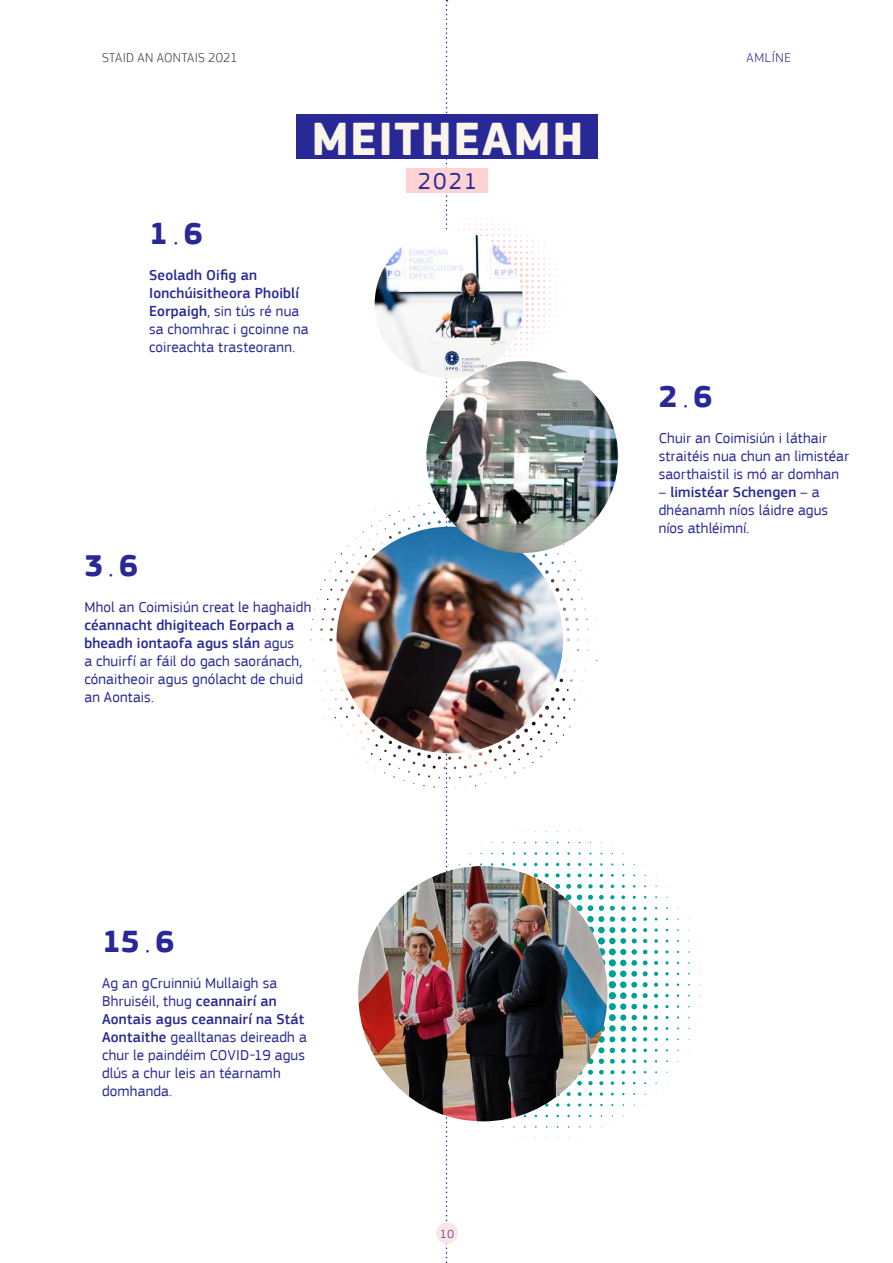
<style>
.page{position:relative;width:893px;height:1263px;background:#fff}
.page>*{position:absolute;margin:0;border:0;box-sizing:border-box;transform-origin:0 0}
.t1{font:700 48px "EC Square Sans Pro";letter-spacing:.03em;color:#f9f5ea}
.t2{font:700 31.65px "EC Square Sans Pro";color:#282896}
.t3{font:24px "EC Square Sans Pro";color:#282896}
.t4{font:15px/18px "EC Square Sans Pro";letter-spacing:.01em;color:#282896}
.t5{font:300 13.5px "EC Square Sans Pro";letter-spacing:.015em;color:#3c3c3b}
.t6{font:300 13.5px "EC Square Sans Pro";letter-spacing:.045em;color:#282896}
.t7{font:300 12.15px "EC Square Sans Pro";color:#282896}
.s1{font-weight:300}
.s2{font-weight:500}
</style>
<div class="page">
<img style="left:336px;top:527px;width:227px;height:226px;border-radius:113px">
<svg style="left:567px;top:831px;width:133px;height:307px"></svg>
<img style="left:358px;top:866px;width:249px;height:255px">
<div style="left:296px;top:114px;width:302px;height:45px;background:#282896"></div>
<img style="left:426px;top:361px;width:192px;height:192px;border-radius:96px">
<img style="left:406px;top:0;width:161px;height:1263px">
<img style="left:375px;top:230px;width:148px;height:148px;border-radius:74px">
<div style="left:437px;top:1222px;width:21px;height:22px;background:#ffe4e5;border-radius:50%"></div>
<p class="t5" style="left:102px;top:50px;width:137px">STAID AN AONTAIS 2021</p>
<p class="t6" style="left:747px;top:50px;width:46px">AMLÍNE</p>
<h1 class="t1" style="left:311px;top:110px;width:273px">MEITHEAMH</h1>
<h3 class="t3" style="left:418px;top:168px;width:61px">2021</h3>
<h2 class="t2" style="left:149px;top:215px;width:55px">1 <span class="s1">.</span> 6</h2>
<p class="t4" style="left:149px;top:267px;width:161px"><span class="s2">Seoladh Oifig an<br>Ionchúisitheora Phoiblí<br>Eorpaigh</span>, sin tús ré nua sa chomhrac i gcoinne na coireachta trasteorann.</p>
<h2 class="t2" style="left:84px;top:547px;width:55px">3 <span class="s1">.</span> 6</h2>
<p class="t4" style="left:84px;top:598px;width:228px">Mhol an Coimisiún creat le haghaidh</p>
<p class="t4" style="left:84px;top:616px;width:220px"><span class="s2">céannacht dhigiteach Eorpach a bheadh iontaofa agus slán</span> agus a chuirfí ar fáil do gach saoránach, cónaitheoir agus gnólacht de chuid an Aontais.</p>
<h2 class="t2" style="left:102px;top:922px;width:74px">15 <span class="s1">.</span> 6</h2>
<p class="t4" style="left:102px;top:974px;width:206px">Ag an gCruinniú Mullaigh sa<br>Bhruiséil, thug <span class="s2">ceannairí an<br>Aontais agus ceannairí na Stát<br>Aontaithe</span> gealltanas deireadh a chur le paindéim COVID-19 agus dlús a chur leis an téarnamh domhanda.</p>
<p class="t7" style="left:440px;top:1227px;width:16px">10</p>
<h2 class="t2" style="left:659px;top:378px;width:55px">2 <span class="s1">.</span> 6</h2>
<p class="t4" style="left:659px;top:429px;width:192px">Chuir an Coimisiún i láthair straitéis nua chun an limistéar saorthaistil is mó ar domhan</p>
<p class="t4" style="left:659px;top:483px;width:171px">– <span class="s2">limistéar Schengen</span> – a dhéanamh níos láidre agus níos athléimní.</p>
</div>
